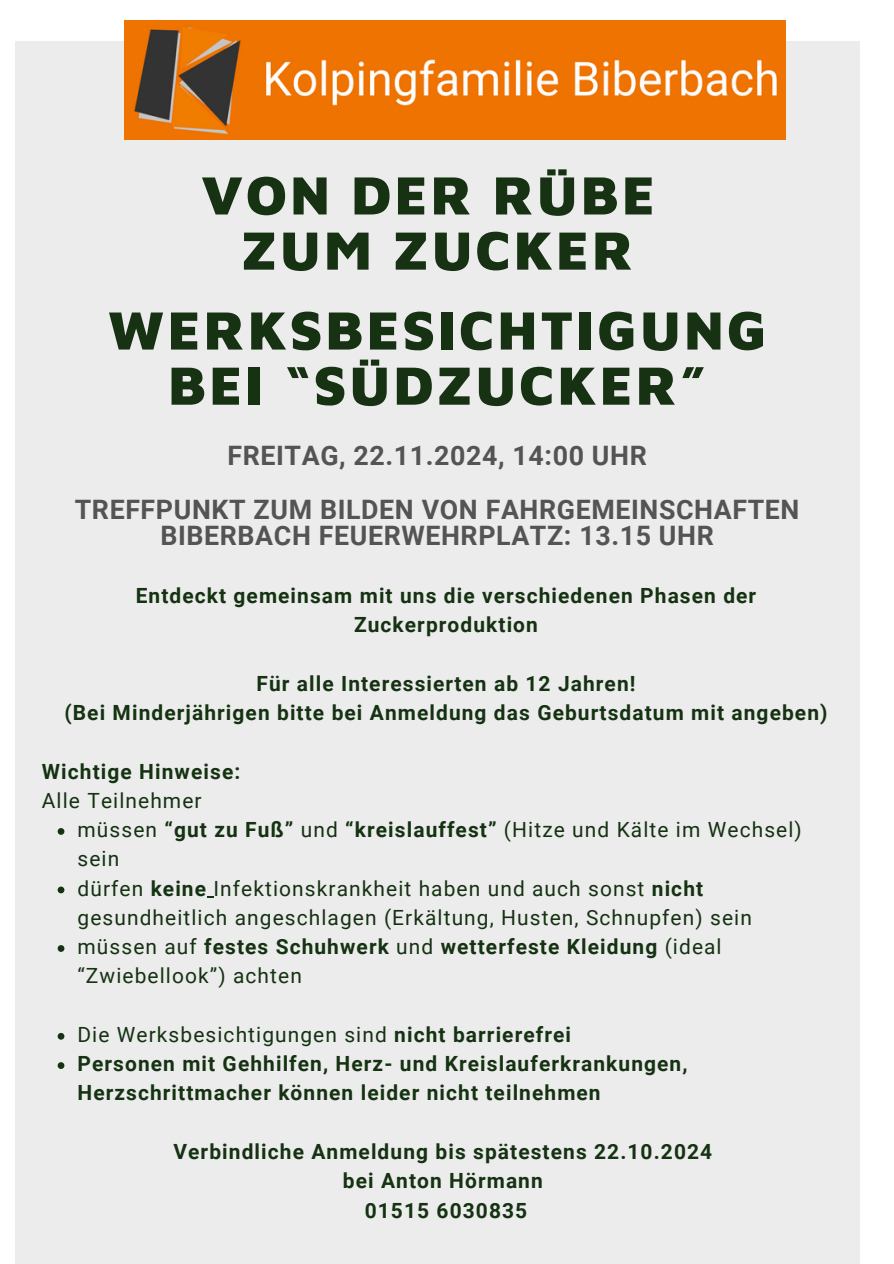
<style>
.page{position:relative;width:894px;height:1264px;background:#fff}
.page>*{position:absolute;margin:0;border:0;box-sizing:border-box;transform-origin:0 0}
.t1{font:900 55.5px/55.2px "Maven Pro";letter-spacing:.05em;color:#163212;text-align:center}
.t2{font:700 26.7px/26.7px "Roboto";letter-spacing:.025em;color:#545454;text-align:center}
.t3{font:700 21px/29.2px "Roboto";letter-spacing:.05em;color:#153212;text-align:center}
.t4{font:21px/29.2px "Roboto";letter-spacing:.055em;color:#153212}
.s1{font-weight:700}
</style>
<div class="page">
<div style="left:15px;top:41px;width:844px;height:1222px;background:#ececec"></div>
<img style="left:125px;top:20px;width:660px;height:119px">
<svg style="left:58px;top:828px;width:6px;height:6px"></svg>
<svg style="left:58px;top:886px;width:6px;height:7px"></svg>
<svg style="left:58px;top:945px;width:6px;height:6px"></svg>
<svg style="left:58px;top:1033px;width:6px;height:6px"></svg>
<svg style="left:58px;top:1062px;width:6px;height:6px"></svg>
<h1 class="t1" style="left:201px;top:166px;width:455px">VON DER RÜBE<br>ZUM ZUCKER</h1>
<h1 class="t1" style="left:108px;top:301px;width:660px">WERKSBESICHTIGUNG<br>BEI “SÜDZUCKER”</h1>
<p class="t2" style="left:227px;top:443px;width:420px">FREITAG, 22.11.2024, 14:00 UHR</p>
<h3 class="t2" style="left:75px;top:496px;width:726px">TREFFPUNKT ZUM BILDEN VON FAHRGEMEINSCHAFTEN<br>BIBERBACH FEUERWEHRPLATZ: 13.15 UHR</h3>
<h2 class="t3" style="left:136px;top:581px;width:622px">Entdeckt gemeinsam mit uns die verschiedenen Phasen der<br>Zuckerproduktion</h2>
<h2 class="t3" style="left:64px;top:669px;width:764px">Für alle Interessierten ab 12 Jahren!<br>(Bei Minderjährigen bitte bei Anmeldung das Geburtsdatum mit angeben)</h2>
<h3 class="t3" style="left:42px;top:756px;width:200px">Wichtige Hinweise:</h3>
<h3 class="t4" style="left:42px;top:786px;width:161px">Alle Teilnehmer</h3>
<p class="t4" style="left:77px;top:815px;width:725px">müssen <span class="s1">“gut zu Fuß”</span> und <span class="s1">“kreislauffest”</span> (Hitze und Kälte im Wechsel) sein</p>
<p class="t4" style="left:77px;top:873px;width:675px">dürfen <span class="s1">keine</span> Infektionskrankheit haben und auch sonst <span class="s1">nicht </span>gesundheitlich angeschlagen (Erkältung, Husten, Schnupfen) sein</p>
<p class="t4" style="left:77px;top:932px;width:645px">müssen auf <span class="s1">festes Schuhwerk</span> und <span class="s1">wetterfeste Kleidung</span> (ideal “Zwiebellook”) achten</p>
<p class="t4" style="left:77px;top:1020px;width:495px">Die Werksbesichtigungen sind <span class="s1">nicht barrierefrei</span></p>
<p class="t3" style="left:77px;top:1049px;width:611px;text-align:left">Personen mit Gehhilfen, Herz- und Kreislauferkrankungen,<br>Herzschrittmacher können leider nicht teilnehmen</p>
<p class="t3" style="left:173px;top:1137px;width:540px">Verbindliche Anmeldung bis spätestens 22.10.2024 bei Anton Hörmann<br>01515 6030835</p>
</div>
